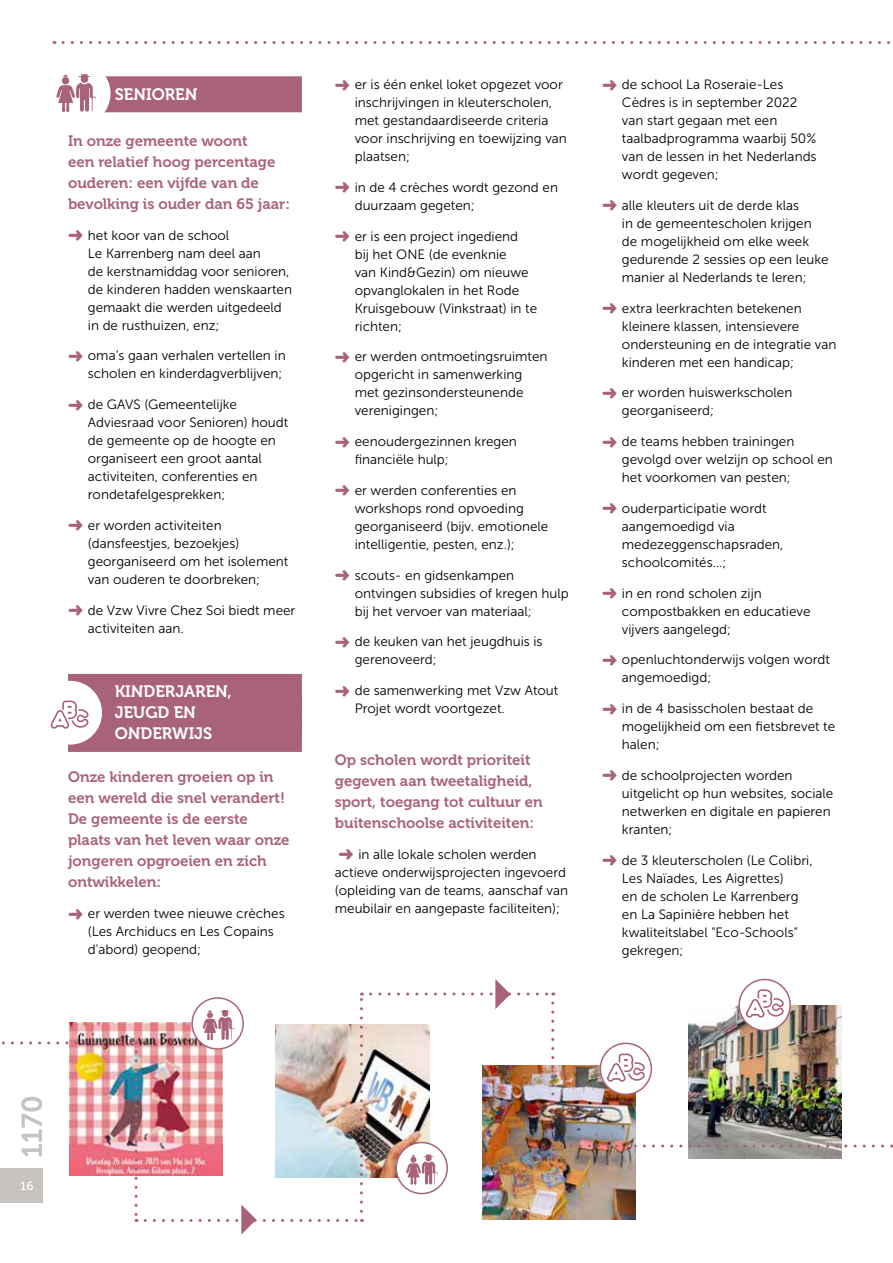
<style>
.page{position:relative;width:893px;height:1263px;background:#fff}
.page>*{position:absolute;margin:0;border:0;box-sizing:border-box;transform-origin:0 0}
.t1{font:16.5px/21px "Museo 700";color:#fff}
.t2{font:15px/21px "Museo 700";color:#a96379}
.t3{font:13.5px/18px "Museo Sans 300";color:#000}
.t4{font:12px "Museo Sans 500";color:#fff}
.s1{color:#a96379}
</style>
<div class="page">
<div style="left:0;top:1168px;width:43px;height:34px;background:#c7c1bf"></div>
<svg style="left:21px;top:1097px;width:21px;height:60px"></svg>
<div style="left:68px;top:76px;width:234px;height:36px;background:#a96379"></div>
<div style="left:68px;top:674px;width:234px;height:36px;background:#a96379"></div>
<div style="left:68px;top:695px;width:234px;height:36px;background:#a96379"></div>
<div style="left:68px;top:716px;width:234px;height:36px;background:#a96379"></div>
<svg style="left:63px;top:41px;width:827px;height:3px"></svg>
<div style="left:38px;top:681px;width:64px;height:64px;background:#fff;border-radius:50%"></div>
<svg style="left:51px;top:700px;width:37px;height:29px"></svg>
<div style="left:47px;top:62px;width:64px;height:63px;background:#fff;border-radius:50%"></div>
<svg style="left:56px;top:74px;width:40px;height:38px"></svg>
<img style="left:69px;top:1023px;width:76px;height:153px">
<img style="left:689px;top:1006px;width:153px;height:153px">
<img style="left:363px;top:1024px;width:43px;height:153px">
<img style="left:482px;top:1066px;width:153px;height:153px">
<svg style="left:2px;top:1041px;width:135px;height:3px"></svg>
<svg style="left:135px;top:1052px;width:3px;height:170px"></svg>
<svg style="left:562px;top:1144px;width:331px;height:3px"></svg>
<img style="left:371px;top:979px;width:183px;height:168px">
<div style="left:600px;top:1043px;width:51px;height:51px;background:#fff;border-radius:50%"></div>
<div style="left:600px;top:1042px;width:52px;height:53px;border:2px solid #a96379;border-radius:50%"></div>
<div style="left:739px;top:979px;width:51px;height:51px;background:#fff;border-radius:50%"></div>
<div style="left:738px;top:979px;width:53px;height:52px;border:2px solid #a96379;border-radius:50%"></div>
<div style="left:396px;top:1142px;width:51px;height:51px;background:#fff;border-radius:50%"></div>
<div style="left:395px;top:1142px;width:53px;height:52px;border:2px solid #a96379;border-radius:50%"></div>
<img style="left:145px;top:992px;width:218px;height:242px">
<svg style="left:607px;top:1053px;width:38px;height:29px"></svg>
<svg style="left:746px;top:989px;width:38px;height:28px"></svg>
<svg style="left:406px;top:1154px;width:32px;height:31px"></svg>
<p class="t1" style="left:115px;top:84px;width:84px">SENIOREN</p>
<p class="t2" style="left:68px;top:130px;width:223px">In onze gemeente woont<br>een relatief hoog percentage ouderen: een vijfde van de bevolking is ouder dan 65 jaar:</p>
<p class="t3" style="left:88px;top:226px;width:206px;text-indent:-20px"><span class="s1">➜</span> het koor van de school<br>Le Karrenberg nam deel aan<br>de kerstnamiddag voor senioren, de kinderen hadden wenskaarten gemaakt die werden uitgedeeld in de rusthuizen, enz;</p>
<p class="t3" style="left:68px;top:347px;width:219px;text-align:right"><span class="s1">➜</span> oma’s gaan verhalen vertellen in scholen en kinderdagverblijven;</p>
<p class="t3" style="left:88px;top:396px;width:202px;text-indent:-20px"><span class="s1">➜</span> de GAVS (Gemeentelijke<br>Adviesraad voor Senioren) houdt de gemeente op de hoogte en organiseert een groot aantal activiteiten, conferenties en rondetafelgesprekken;</p>
<p class="t3" style="left:88px;top:516px;width:202px;text-indent:-20px"><span class="s1">➜</span> er worden activiteiten (dansfeestjes, bezoekjes) georganiseerd om het isolement van ouderen te doorbreken;</p>
<p class="t3" style="left:88px;top:601px;width:209px;text-indent:-20px"><span class="s1">➜</span> de Vzw Vivre Chez Soi biedt meer activiteiten aan.</p>
<p class="t1" style="left:115px;top:681px;width:119px">KINDERJAREN,<br>JEUGD EN<br>ONDERWIJS</p>
<p class="t2" style="left:68px;top:767px;width:223px">Onze kinderen groeien op in een wereld die snel verandert!<br>De gemeente is de eerste plaats van het leven waar onze jongeren opgroeien en zich ontwikkelen:</p>
<p class="t3" style="left:88px;top:905px;width:198px;text-indent:-20px"><span class="s1">➜</span> er werden twee nieuwe crèches (Les Archiducs en Les Copains d'abord) geopend;</p>
<p class="t3" style="left:355px;top:76px;width:214px;text-indent:-20px"><span class="s1">➜</span> er is één enkel loket opgezet voor inschrijvingen in kleuterscholen, met gestandaardiseerde criteria voor inschrijving en toewijzing van plaatsen;</p>
<p class="t3" style="left:355px;top:178px;width:205px;text-indent:-20px"><span class="s1">➜</span> in de 4 crèches wordt gezond en duurzaam gegeten;</p>
<p class="t3" style="left:355px;top:227px;width:184px;text-indent:-20px"><span class="s1">➜</span> er is een project ingediend<br>bij het ONE (de evenknie<br>van Kind&amp;Gezin) om nieuwe opvanglokalen in het Rode<br>Kruisgebouw (Vinkstraat) in te richten;</p>
<p class="t3" style="left:355px;top:348px;width:194px;text-indent:-20px"><span class="s1">➜</span> er werden ontmoetingsruimten opgericht in samenwerking met gezinsondersteunende verenigingen;</p>
<p class="t3" style="left:355px;top:433px;width:164px;text-indent:-20px"><span class="s1">➜</span> eenoudergezinnen kregen financiële hulp;</p>
<p class="t3" style="left:355px;top:481px;width:195px;text-indent:-20px"><span class="s1">➜</span> er werden conferenties en workshops rond opvoeding georganiseerd (bijv. emotionele intelligentie, pesten, enz.);</p>
<p class="t3" style="left:355px;top:566px;width:215px;text-indent:-20px"><span class="s1">➜</span> scouts- en gidsenkampen ontvingen subsidies of kregen hulp bij het vervoer van materiaal;</p>
<p class="t3" style="left:355px;top:633px;width:189px;text-indent:-20px"><span class="s1">➜</span> de keuken van het jeugdhuis is gerenoveerd;</p>
<p class="t3" style="left:355px;top:682px;width:205px;text-indent:-20px"><span class="s1">➜</span> de samenwerking met Vzw Atout<br>Projet wordt voortgezet.</p>
<p class="t2" style="left:335px;top:749px;width:210px">Op scholen wordt prioriteit gegeven aan tweetaligheid, sport, toegang tot cultuur en buitenschoolse activiteiten:</p>
<p class="t3" style="left:335px;top:845px;width:235px"><span class="s1">➜</span> in alle lokale scholen werden actieve onderwijsprojecten ingevoerd (opleiding van de teams, aanschaf van meubilair en aangepaste faciliteiten);</p>
<p class="t3" style="left:622px;top:76px;width:196px;text-indent:-20px"><span class="s1">➜</span> de school La Roseraie-Les<br>Cèdres is in september 2022 van start gegaan met een taalbadprogramma waarbij 50% van de lessen in het Nederlands wordt gegeven;</p>
<p class="t3" style="left:622px;top:196px;width:208px;text-indent:-20px"><span class="s1">➜</span> alle kleuters uit de derde klas<br>in de gemeentescholen krijgen de mogelijkheid om elke week gedurende 2 sessies op een leuke manier al Nederlands te leren;</p>
<p class="t3" style="left:622px;top:299px;width:216px;text-indent:-20px"><span class="s1">➜</span> extra leerkrachten betekenen kleinere klassen, intensievere ondersteuning en de integratie van kinderen met een handicap;</p>
<p class="t3" style="left:622px;top:384px;width:172px;text-indent:-20px"><span class="s1">➜</span> er worden huiswerkscholen georganiseerd;</p>
<p class="t3" style="left:622px;top:433px;width:212px;text-indent:-20px"><span class="s1">➜</span> de teams hebben trainingen gevolgd over welzijn op school en het voorkomen van pesten;</p>
<p class="t3" style="left:622px;top:499px;width:163px;text-indent:-20px"><span class="s1">➜</span> ouderparticipatie wordt aangemoedigd via medezeggenschapsraden, schoolcomités…;</p>
<p class="t3" style="left:622px;top:584px;width:190px;text-indent:-20px"><span class="s1">➜</span> in en rond scholen zijn compostbakken en educatieve vijvers aangelegd;</p>
<p class="t3" style="left:622px;top:651px;width:210px;text-indent:-20px"><span class="s1">➜</span> openluchtonderwijs volgen wordt angemoedigd;</p>
<p class="t3" style="left:622px;top:700px;width:215px;text-indent:-20px"><span class="s1">➜</span> in de 4 basisscholen bestaat de mogelijkheid om een fietsbrevet te halen;</p>
<p class="t3" style="left:622px;top:766px;width:213px;text-indent:-20px"><span class="s1">➜</span> de schoolprojecten worden uitgelicht op hun websites, sociale netwerken en digitale en papieren kranten;</p>
<p class="t3" style="left:622px;top:851px;width:192px;text-indent:-20px"><span class="s1">➜</span> de 3 kleuterscholen (Le Colibri,<br>Les Naïades, Les Aigrettes)<br>en de scholen Le Karrenberg en La Sapinière hebben het kwaliteitslabel "Eco-Schools" gekregen;</p>
<p class="t4" style="left:21px;top:1179px;width:15px">16</p>
</div>
